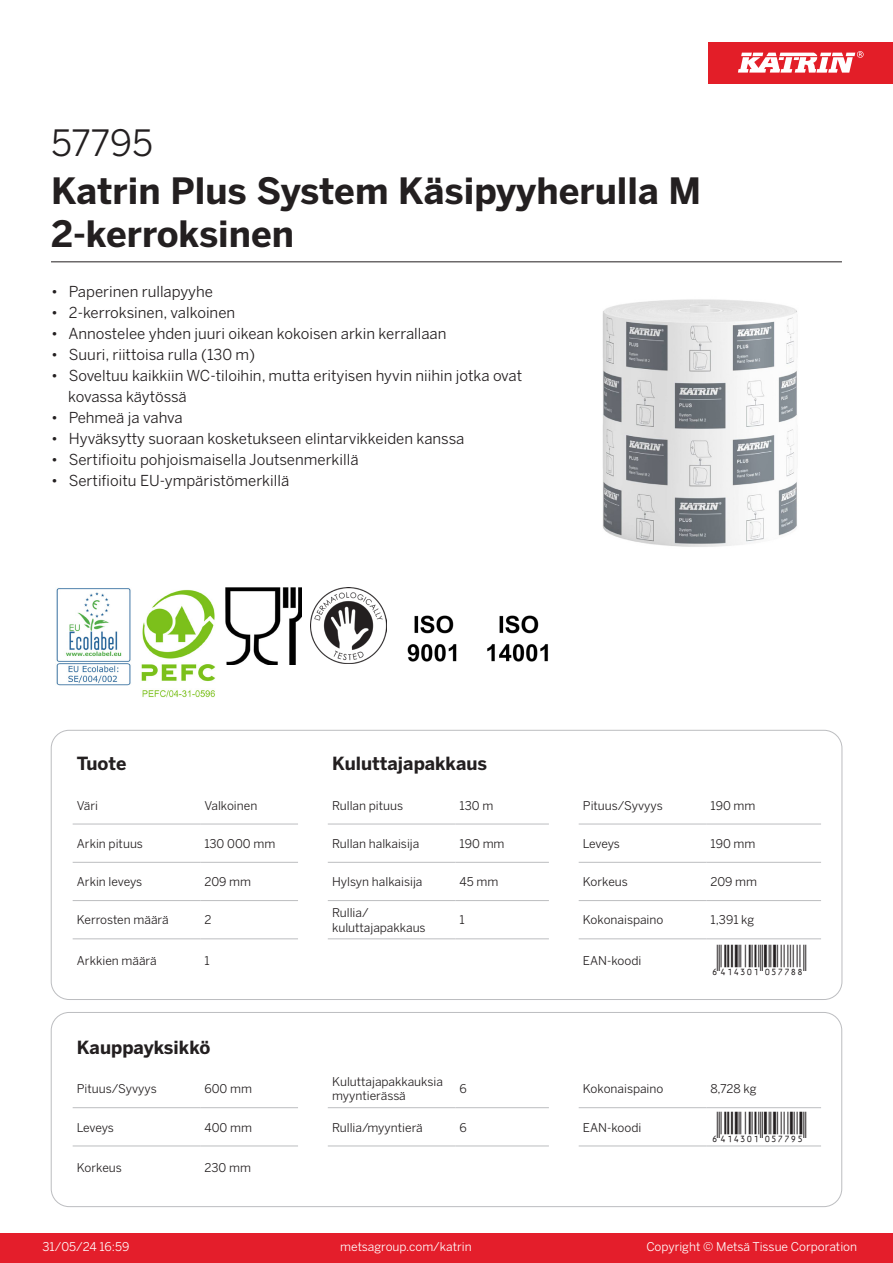
<style>
.page{position:relative;width:893px;height:1263px;background:#fff}
.page>*{position:absolute;margin:0;border:0;box-sizing:border-box;transform-origin:0 0}
.Product_Name{font:700 36px/43.2px "Benton Sans";color:#231f20}
.External_material_co{font:36px "Benton Sans";letter-spacing:-.005em;color:#231f20}
.T_EAN{font:30px "Viisas EAN Matala";color:#231f20}
.T_TableHeader{font:700 18px "Benton Sans";color:#231f20}
.MarketingBullets{font:15px/21px "Benton Sans";color:#231f20}
.T_TableBody{font:12px/14.4px "Benton Sans";color:#231f20}
.t1{font:12px "Benton Sans";color:#fff}
</style>
<div class="page">
<div style="left:0;top:1233px;width:893px;height:30px;background:#e41e2b"></div>
<div style="left:708px;top:43px;width:185px;height:41px;background:#e31e28"></div>
<svg style="left:738px;top:51px;width:126px;height:22px"></svg>
<hr style="left:73px;top:824px;width:127px;height:1px;background:#bcbdc0">
<hr style="left:200px;top:824px;width:98px;height:1px;background:#bcbdc0">
<hr style="left:328px;top:824px;width:127px;height:1px;background:#bcbdc0">
<hr style="left:455px;top:824px;width:94px;height:1px;background:#bcbdc0">
<hr style="left:579px;top:824px;width:127px;height:1px;background:#bcbdc0">
<hr style="left:706px;top:824px;width:115px;height:1px;background:#bcbdc0">
<hr style="left:73px;top:862px;width:127px;height:1px;background:#bcbdc0">
<hr style="left:200px;top:862px;width:98px;height:1px;background:#bcbdc0">
<hr style="left:328px;top:862px;width:127px;height:1px;background:#bcbdc0">
<hr style="left:455px;top:862px;width:94px;height:1px;background:#bcbdc0">
<hr style="left:579px;top:862px;width:127px;height:1px;background:#bcbdc0">
<hr style="left:706px;top:862px;width:115px;height:1px;background:#bcbdc0">
<hr style="left:73px;top:900px;width:127px;height:1px;background:#bcbdc0">
<hr style="left:200px;top:900px;width:98px;height:1px;background:#bcbdc0">
<hr style="left:328px;top:900px;width:127px;height:1px;background:#bcbdc0">
<hr style="left:455px;top:900px;width:94px;height:1px;background:#bcbdc0">
<hr style="left:579px;top:900px;width:127px;height:1px;background:#bcbdc0">
<hr style="left:706px;top:900px;width:115px;height:1px;background:#bcbdc0">
<hr style="left:73px;top:938px;width:127px;height:1px;background:#bcbdc0">
<hr style="left:200px;top:938px;width:98px;height:1px;background:#bcbdc0">
<hr style="left:328px;top:938px;width:127px;height:1px;background:#bcbdc0">
<hr style="left:455px;top:938px;width:94px;height:1px;background:#bcbdc0">
<hr style="left:579px;top:938px;width:127px;height:1px;background:#bcbdc0">
<hr style="left:706px;top:938px;width:115px;height:1px;background:#bcbdc0">
<hr style="left:73px;top:1107px;width:127px;height:1px;background:#bcbdc0">
<hr style="left:200px;top:1107px;width:98px;height:1px;background:#bcbdc0">
<hr style="left:328px;top:1107px;width:127px;height:1px;background:#bcbdc0">
<hr style="left:455px;top:1107px;width:94px;height:1px;background:#bcbdc0">
<hr style="left:579px;top:1107px;width:127px;height:1px;background:#bcbdc0">
<hr style="left:706px;top:1107px;width:115px;height:1px;background:#bcbdc0">
<hr style="left:73px;top:1146px;width:127px;height:1px;background:#bcbdc0">
<hr style="left:200px;top:1146px;width:98px;height:1px;background:#bcbdc0">
<hr style="left:328px;top:1146px;width:127px;height:1px;background:#bcbdc0">
<hr style="left:455px;top:1146px;width:94px;height:1px;background:#bcbdc0">
<hr style="left:579px;top:1146px;width:127px;height:1px;background:#bcbdc0">
<hr style="left:706px;top:1146px;width:115px;height:1px;background:#bcbdc0">
<div style="left:51px;top:1012px;width:791px;height:195px;border:1px solid #bcbdc0;border-radius:18px"></div>
<img style="left:602px;top:299px;width:195px;height:248px">
<img style="left:56px;top:588px;width:75px;height:98px">
<img style="left:141px;top:589px;width:75px;height:109px">
<img style="left:225px;top:587px;width:77px;height:77px">
<img style="left:310px;top:587px;width:77px;height:77px">
<img style="left:407px;top:615px;width:50px;height:47px">
<img style="left:487px;top:615px;width:61px;height:47px">
<hr style="left:51px;top:261px;width:791px;height:1px;background:#231f20">
<p class="External_material_co" style="left:51px;top:121px;width:104px">57795</p>
<p class="Product_Name" style="left:51px;top:170px;width:652px">Katrin Plus System Käsipyyherulla M<br>2-kerroksinen</p>
<p class="MarketingBullets" style="left:51px;top:281px;width:164px">• Paperinen rullapyyhe</p>
<p class="MarketingBullets" style="left:51px;top:302px;width:186px">• 2-kerroksinen, valkoinen</p>
<p class="MarketingBullets" style="left:51px;top:323px;width:397px">• Annostelee yhden juuri oikean kokoisen arkin kerrallaan</p>
<p class="MarketingBullets" style="left:51px;top:344px;width:206px">• Suuri, riittoisa rulla (130 m)</p>
<p class="MarketingBullets" style="left:68px;top:365px;width:456px;text-indent:-17px">• Soveltuu kaikkiin WC-tiloihin, mutta erityisen hyvin niihin jotka ovat kovassa käytössä</p>
<p class="MarketingBullets" style="left:51px;top:407px;width:133px">• Pehmeä ja vahva</p>
<p class="MarketingBullets" style="left:51px;top:428px;width:415px">• Hyväksytty suoraan kosketukseen elintarvikkeiden kanssa</p>
<p class="MarketingBullets" style="left:51px;top:449px;width:309px">• Sertifioitu pohjoismaisella Joutsenmerkillä</p>
<p class="MarketingBullets" style="left:51px;top:470px;width:240px">• Sertifioitu EU-ympäristömerkillä</p>
<p class="T_TableHeader" style="left:77px;top:752px;width:51px">Tuote</p>
<p class="T_TableHeader" style="left:332px;top:752px;width:157px">Kuluttajapakkaus</p>
<p class="T_TableBody" style="left:77px;top:798px;width:23px">Väri</p>
<p class="T_TableBody" style="left:204px;top:798px;width:54px">Valkoinen</p>
<p class="T_TableBody" style="left:332px;top:798px;width:73px">Rullan pituus</p>
<p class="T_TableBody" style="left:460px;top:798px;width:35px">130 m</p>
<p class="T_TableBody" style="left:583px;top:798px;width:81px">Pituus/Syvyys</p>
<p class="T_TableBody" style="left:710px;top:798px;width:46px">190 mm</p>
<p class="T_TableBody" style="left:77px;top:836px;width:68px">Arkin pituus</p>
<p class="T_TableBody" style="left:204px;top:836px;width:72px">130 000 mm</p>
<p class="T_TableBody" style="left:332px;top:836px;width:89px">Rullan halkaisija</p>
<p class="T_TableBody" style="left:460px;top:836px;width:46px">190 mm</p>
<p class="T_TableBody" style="left:583px;top:836px;width:39px">Leveys</p>
<p class="T_TableBody" style="left:710px;top:836px;width:46px">190 mm</p>
<p class="T_TableBody" style="left:77px;top:875px;width:67px">Arkin leveys</p>
<p class="T_TableBody" style="left:204px;top:875px;width:48px">209 mm</p>
<p class="T_TableBody" style="left:332px;top:875px;width:92px">Hylsyn halkaisija</p>
<p class="T_TableBody" style="left:460px;top:875px;width:40px">45 mm</p>
<p class="T_TableBody" style="left:583px;top:875px;width:47px">Korkeus</p>
<p class="T_TableBody" style="left:710px;top:875px;width:48px">209 mm</p>
<p class="T_TableBody" style="left:77px;top:913px;width:93px">Kerrosten määrä</p>
<p class="T_TableBody" style="left:204px;top:913px;width:9px">2</p>
<p class="T_TableBody" style="left:332px;top:906px;width:38px">Rullia/</p>
<p class="T_TableBody" style="left:332px;top:920px;width:95px">kuluttajapakkaus</p>
<p class="T_TableBody" style="left:460px;top:913px;width:7px">1</p>
<p class="T_TableBody" style="left:583px;top:913px;width:82px">Kokonaispaino</p>
<p class="T_TableBody" style="left:710px;top:913px;width:45px">1,391 kg</p>
<p class="T_TableBody" style="left:77px;top:953px;width:81px">Arkkien määrä</p>
<p class="T_TableBody" style="left:204px;top:953px;width:7px">1</p>
<p class="T_TableBody" style="left:583px;top:953px;width:60px">EAN-koodi</p>
<p class="T_EAN" style="left:710px;top:945px;width:97px">*6414301057788*</p>
<p class="T_TableHeader" style="left:77px;top:1036px;width:135px">Kauppayksikkö</p>
<p class="T_TableBody" style="left:77px;top:1082px;width:81px">Pituus/Syvyys</p>
<p class="T_TableBody" style="left:204px;top:1082px;width:49px">600 mm</p>
<p class="T_TableBody" style="left:332px;top:1074px;width:112px">Kuluttajapakkauksia myyntierässä</p>
<p class="T_TableBody" style="left:460px;top:1082px;width:9px">6</p>
<p class="T_TableBody" style="left:583px;top:1082px;width:82px">Kokonaispaino</p>
<p class="T_TableBody" style="left:710px;top:1082px;width:48px">8,728 kg</p>
<p class="T_TableBody" style="left:77px;top:1120px;width:39px">Leveys</p>
<p class="T_TableBody" style="left:204px;top:1120px;width:49px">400 mm</p>
<p class="T_TableBody" style="left:332px;top:1120px;width:92px">Rullia/myyntierä</p>
<p class="T_TableBody" style="left:460px;top:1120px;width:9px">6</p>
<p class="T_TableBody" style="left:583px;top:1120px;width:60px">EAN-koodi</p>
<p class="T_EAN" style="left:710px;top:1111px;width:97px">*6414301057795*</p>
<p class="T_TableBody" style="left:77px;top:1160px;width:47px">Korkeus</p>
<p class="T_TableBody" style="left:204px;top:1160px;width:48px">230 mm</p>
<p class="t1" style="left:43px;top:1239px;width:88px">31/05/24 16:59</p>
<p class="t1" style="left:340px;top:1239px;width:133px">metsagroup.com/katrin</p>
<p class="t1" style="left:646px;top:1239px;width:212px">Copyright © Metsä Tissue Corporation</p>
</div>
